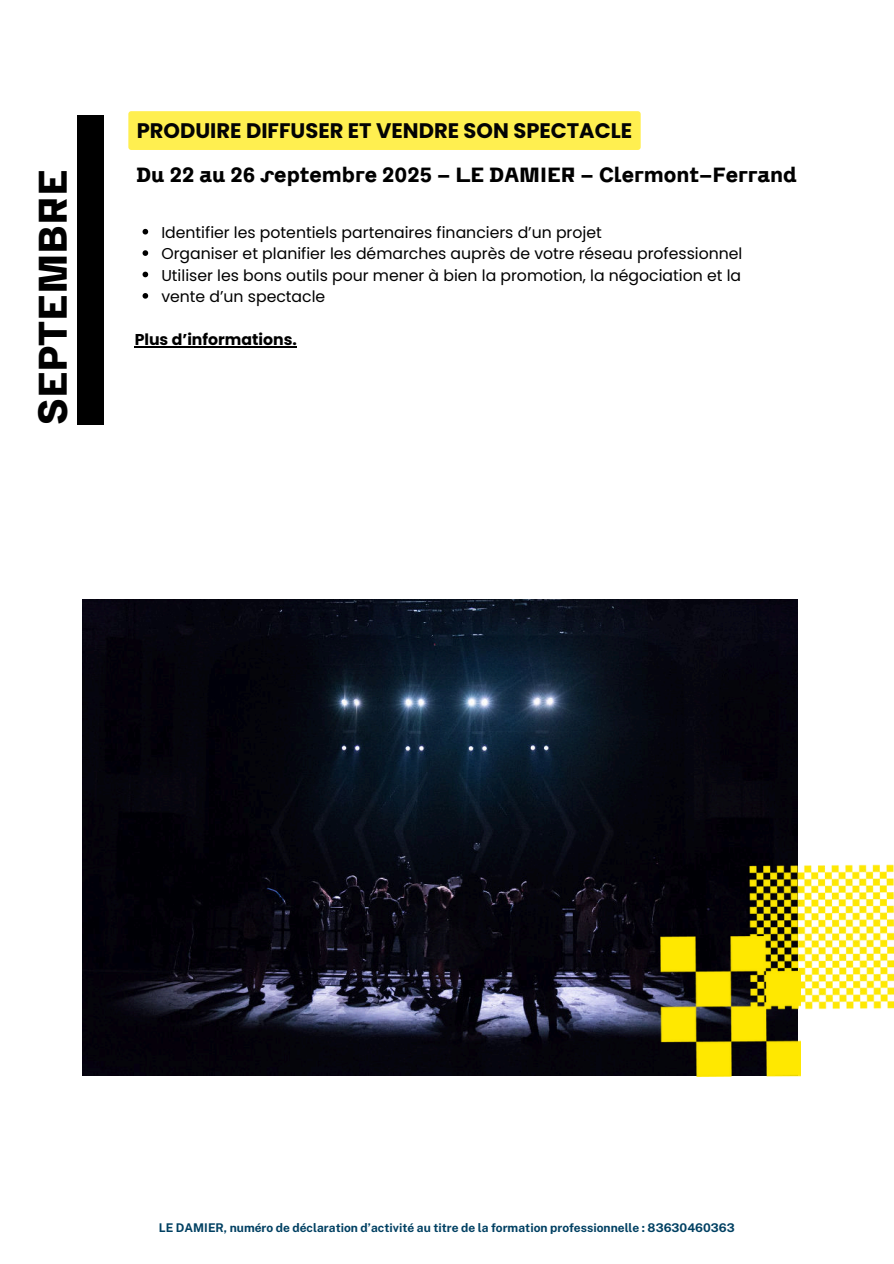
<style>
.page{position:relative;width:894px;height:1264px;background:#fff}
.page>*{position:absolute;margin:0;border:0;box-sizing:border-box;transform-origin:0 0}
.t1{font:700 39px "CA Saygon";color:#000}
.t2{font:700 21px "Poppins";color:#030304}
.t3{font:700 20.1px "CA Saygon";color:#000}
.t4{font:15.75px/21.3px "Poppins";color:#000}
.t5{font:700 15.75px "Poppins";color:#000}
.t6{font:700 12px "Public Sans";color:#004062}
</style>
<div class="page">
<img style="left:83px;top:599px;width:714px;height:476px">
<img style="left:749px;top:864px;width:144px;height:145px">
<img style="left:660px;top:936px;width:139px;height:140px">
<div style="left:78px;top:115px;width:26px;height:310px;background:#000"></div>
<svg style="left:142px;top:229px;width:6px;height:5px"></svg>
<svg style="left:142px;top:250px;width:6px;height:6px"></svg>
<svg style="left:142px;top:272px;width:6px;height:5px"></svg>
<svg style="left:142px;top:293px;width:6px;height:6px"></svg>
<hr style="left:135px;top:346px;width:162px;height:1px;background:#000">
<div style="left:128px;top:111px;width:512px;height:39px;background:#ffef50"></div>
<h2 class="t2" style="left:137px;top:118px;width:497px">PRODUIRE DIFFUSER ET VENDRE SON SPECTACLE</h2>
<h1 class="t1" style="left:20px;top:425px;width:257px;rotate:-90deg">SEPTEMBRE</h1>
<p class="t3" style="left:136px;top:157px;width:662px">Du 22 au 26 septembre 2025 - LE DAMIER - Clermont-Ferrand</p>
<p class="t4" style="left:161px;top:222px;width:582px">Identifier les potentiels partenaires financiers d’un projet<br>Organiser et planifier les démarches auprès de votre réseau professionnel Utiliser les bons outils pour mener à bien la promotion, la négociation et la vente d’un spectacle</p>
<p class="t5" style="left:135px;top:330px;width:164px">Plus d’informations.</p>
<p class="t6" style="left:159px;top:1218px;width:577px">LE DAMIER, numéro de déclaration d’activité au titre de la formation professionnelle : 83630460363</p>
</div>
